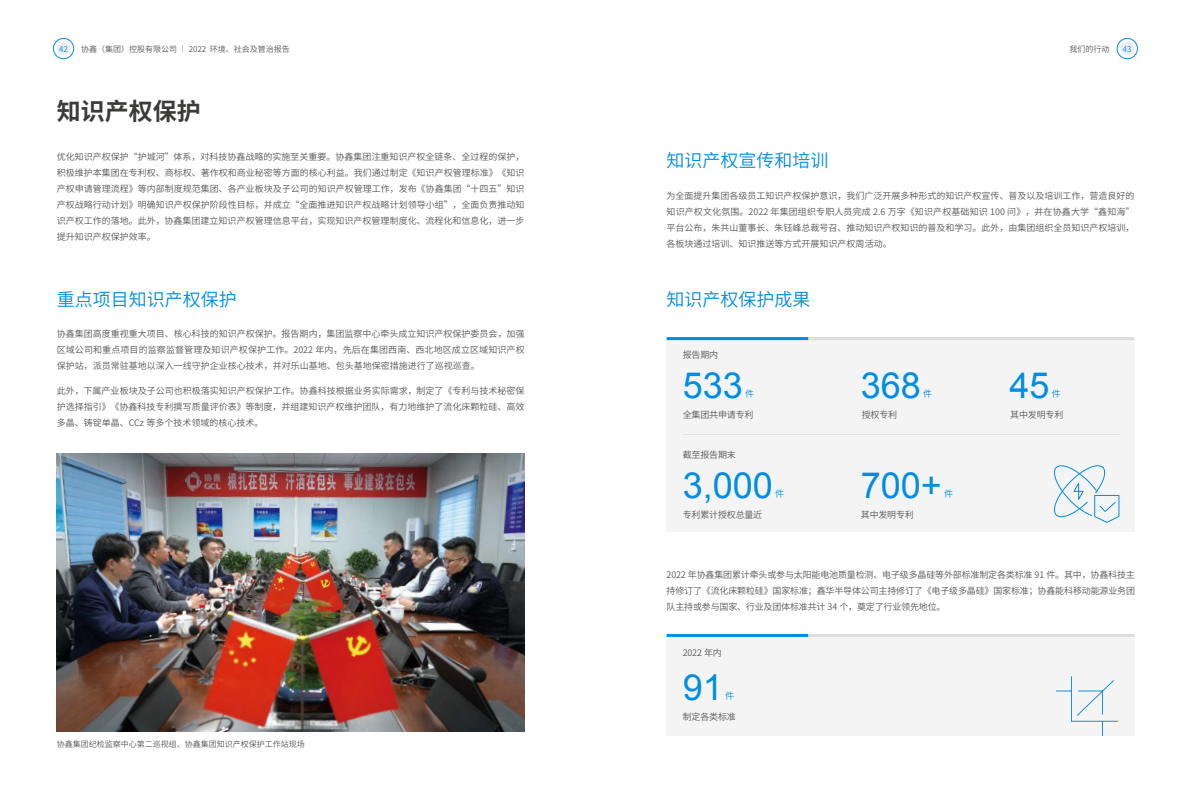
<style>
.page{position:relative;width:1191px;height:808px;background:#fff}
.page>*{position:absolute;margin:0;border:0;box-sizing:border-box;transform-origin:0 0}
.t1{font:36px "Arial";color:#008de5}
.t2{font:700 24px "Source Han Sans SC";color:#3b3b3a}
.t3{font:18px "Source Han Sans SC";color:#008de5}
.t4{font:9px/16px "Source Han Sans SC";color:#595757;text-align:justify}
.t5{font:9px "Source Han Sans SC";letter-spacing:-.02em;color:#595757}
.t6{font:9px "Source Han Sans SC";color:#008de5}
.t7{font:8px "Source Han Sans SC";color:#595757}
.t8{font:8px "Source Han Sans SC";color:#008de5}
</style>
<div class="page">
<div style="left:666px;top:339px;width:468px;height:192px;background:#f4f4f4"></div>
<hr style="left:666px;top:337px;width:468px;height:3px;background:#dcdddd">
<img style="left:57px;top:453px;width:467px;height:278px">
<hr style="left:666px;top:337px;width:142px;height:3px;background:#008de5">
<hr style="left:682px;top:434px;width:438px;height:1px;background:#e4e4e4">
<div style="left:666px;top:635px;width:468px;height:101px;background:#f4f4f4"></div>
<svg style="left:1056px;top:676px;width:62px;height:60px"></svg>
<svg style="left:1054px;top:465px;width:65px;height:58px"></svg>
<hr style="left:666px;top:634px;width:468px;height:3px;background:#dcdddd">
<hr style="left:666px;top:634px;width:142px;height:3px;background:#008de5">
<div style="left:53px;top:38px;width:21px;height:21px;border:1px solid #008de5;border-radius:50%"></div>
<div style="left:57px;top:42px;width:14px;height:14px;background:#eee;border-radius:50%"></div>
<div style="left:1117px;top:38px;width:20px;height:21px;border:1px solid #008de5;border-radius:50%"></div>
<div style="left:1120px;top:42px;width:14px;height:14px;background:#eee;border-radius:50%"></div>
<p class="t8" style="left:59px;top:44px;width:10px">42</p>
<p class="t7" style="left:81px;top:44px;width:210px">协鑫（集团）控股有限公司 ｜ 2022 环境、社会及管治报告</p>
<p class="t7" style="left:1069px;top:44px;width:41px">我们的行动</p>
<p class="t8" style="left:1122px;top:44px;width:10px">43</p>
<h2 class="t2" style="left:57px;top:99px;width:145px">知识产权保护</h2>
<p class="t4" style="left:57px;top:148px;width:469px">优化知识产权保护“护城河”体系，对科技协鑫战略的实施至关重要。协鑫集团注重知识产权全链条、全过程的保护，积极维护本集团在专利权、商标权、著作权和商业秘密等方面的核心利益。我们通过制定《知识产权管理标准》《知识产权申请管理流程》等内部制度规范集团、各产业板块及子公司的知识产权管理工作，发布《协鑫集团“十四五”知识产权战略行动计划》明确知识产权保护阶段性目标，并成立“全面推进知识产权战略计划领导小组”，全面负责推动知识产权工作的落地。此外，协鑫集团建立知识产权管理信息平台，实现知识产权管理制度化、流程化和信息化，进一步提升知识产权保护效率。</p>
<h3 class="t3" style="left:57px;top:289px;width:181px">重点项目知识产权保护</h3>
<p class="t4" style="left:57px;top:326px;width:469px">协鑫集团高度重视重大项目、核心科技的知识产权保护。报告期内，集团监察中心牵头成立知识产权保护委员会，加强区域公司和重点项目的监察监督管理及知识产权保护工作。2022 年内，先后在集团西南、西北地区成立区域知识产权保护站，派员常驻基地以深入一线守护企业核心技术，并对乐山基地、包头基地保密措施进行了巡视巡查。</p>
<p class="t4" style="left:57px;top:383px;width:469px">此外，下属产业板块及子公司也积极落实知识产权保护工作。协鑫科技根据业务实际需求，制定了《专利与技术秘密保护选择指引》《协鑫科技专利撰写质量评价表》等制度，并组建知识产权维护团队，有力地维护了流化床颗粒硅、高效多晶、铸锭单晶、CCz 等多个技术领域的核心技术。</p>
<p class="t7" style="left:57px;top:739px;width:249px">协鑫集团纪检监察中心第二巡视组、协鑫集团知识产权保护工作站现场</p>
<h3 class="t3" style="left:666px;top:151px;width:163px">知识产权宣传和培训</h3>
<p class="t4" style="left:666px;top:188px;width:469px">为全面提升集团各级员工知识产权保护意识，我们广泛开展多种形式的知识产权宣传、普及以及培训工作，营造良好的知识产权文化氛围。2022 年集团组织专职人员完成 2.6 万字《知识产权基础知识 100 问》，并在协鑫大学“鑫知海”平台公布，朱共山董事长、朱钰峰总裁号召、推动知识产权知识的普及和学习。此外，由集团组织全员知识产权培训，各板块通过培训、知识推送等方式开展知识产权周活动。</p>
<h3 class="t3" style="left:666px;top:289px;width:145px">知识产权保护成果</h3>
<p class="t4" style="left:682px;top:347px;width:37px">报告期内</p>
<h1 class="t1" style="left:682px;top:361px;width:62px">533</h1>
<p class="t6" style="left:745px;top:389px;width:10px">件</p>
<p class="t5" style="left:682px;top:410px;width:72px">全集团共申请专利</p>
<h1 class="t1" style="left:861px;top:361px;width:62px">368</h1>
<p class="t6" style="left:923px;top:389px;width:10px">件</p>
<p class="t4" style="left:861px;top:407px;width:37px">授权专利</p>
<h1 class="t1" style="left:1009px;top:361px;width:42px">45</h1>
<p class="t6" style="left:1051px;top:389px;width:10px">件</p>
<p class="t4" style="left:1010px;top:407px;width:55px">其中发明专利</p>
<p class="t4" style="left:682px;top:447px;width:55px">截至报告期末</p>
<h1 class="t1" style="left:682px;top:461px;width:92px">3,000</h1>
<p class="t6" style="left:775px;top:489px;width:10px">件</p>
<h1 class="t1" style="left:861px;top:461px;width:83px">700+</h1>
<p class="t6" style="left:944px;top:489px;width:10px">件</p>
<p class="t5" style="left:682px;top:510px;width:81px">专利累计授权总量近</p>
<p class="t4" style="left:861px;top:507px;width:55px">其中发明专利</p>
<p class="t4" style="left:666px;top:566px;width:470px">2022 年协鑫集团累计牵头或参与太阳能电池质量检测、电子级多晶硅等外部标准制定各类标准 91 件。其中，协鑫科技主持修订了《流化床颗粒硅》国家标准；鑫华半导体公司主持修订了《电子级多晶硅》国家标准；协鑫能科移动能源业务团队主持或参与国家、行业及团体标准共计 34 个，奠定了行业领先地位。</p>
<p class="t4" style="left:682px;top:645px;width:41px">2022 年内</p>
<h1 class="t1" style="left:682px;top:663px;width:42px">91</h1>
<p class="t6" style="left:725px;top:691px;width:10px">件</p>
<p class="t4" style="left:682px;top:709px;width:55px">制定各类标准</p>
</div>
